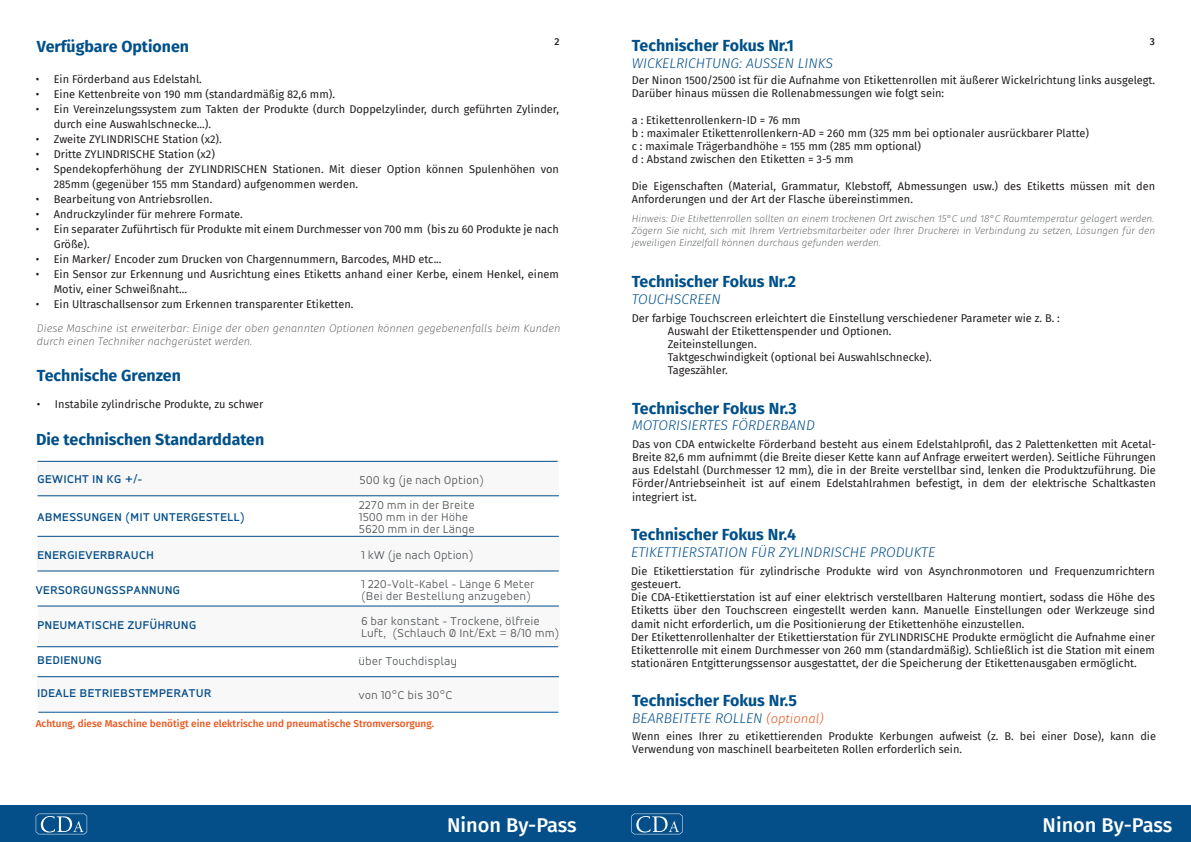
<style>
.page{position:relative;width:1191px;height:842px;background:#fff}
.page>*{position:absolute;margin:0;border:0;box-sizing:border-box;transform-origin:0 0}
.t1{font:500 20px "Fira Sans";color:#fff}
.t2{font:700 16px "Fira Sans";color:#01508a}
.t3{font:italic 300 14px "Fira Sans";color:#01508a}
.t4{font:300 12px/12px "Accord Alt";letter-spacing:.05em;color:#4e5255}
.t5{font:500 12px "Accord Alt";letter-spacing:.05em;color:#044f8b}
.t6{font:11px/13.2px "Fira Sans";color:#231f20}
.t7{font:italic 200 11px/13.2px "Fira Sans";color:#4f5252}
.t8{font:italic 200 10px/12px "Fira Sans";color:#4f5252;text-align:justify}
.t9{font:500 10px "Fira Sans";color:#e9551c}
.t10{font:500 10px "Fira Sans";color:#231f20}
.s1{font-size:13px;color:#e9551c}
</style>
<div class="page">
<div style="left:0;top:806px;width:595px;height:36px;background:#044f8a"></div>
<div style="left:595px;top:806px;width:596px;height:36px;background:#044f8a"></div>
<svg style="left:36px;top:814px;width:51px;height:20px"></svg>
<svg style="left:631px;top:814px;width:51px;height:20px"></svg>
<hr style="left:38px;top:495px;width:521px;height:1px;background:#044f8b">
<hr style="left:37px;top:571px;width:522px;height:1px;background:#044f8b">
<hr style="left:37px;top:646px;width:521px;height:1px;background:#044f8b">
<hr style="left:37px;top:536px;width:522px;height:1px;background:#044f8b">
<hr style="left:37px;top:606px;width:522px;height:1px;background:#044f8b">
<div style="left:37px;top:461px;width:521px;height:35px;background:#f8f8f8"></div>
<div style="left:38px;top:606px;width:521px;height:41px;background:#f8f8f8"></div>
<div style="left:38px;top:536px;width:522px;height:35px;background:#f8f8f8"></div>
<div style="left:38px;top:676px;width:521px;height:35px;background:#f8f8f8"></div>
<hr style="left:38px;top:712px;width:520px;height:1px;background:#044f8b">
<h2 class="t2" style="left:37px;top:35px;width:154px">Verfügbare Optionen</h2>
<h2 class="t2" style="left:632px;top:34px;width:163px">Technischer Fokus Nr.1</h2>
<p class="t3" style="left:632px;top:53px;width:202px">WICKELRICHTUNG: AUSSEN LINKS</p>
<p class="t10" style="left:554px;top:35px;width:7px">2</p>
<p class="t10" style="left:1149px;top:35px;width:7px">3</p>
<p class="t6" style="left:36px;top:73px;width:168px">• Ein Förderband aus Edelstahl.</p>
<p class="t6" style="left:36px;top:88px;width:301px">• Eine Kettenbreite von 190 mm (standardmäßig 82,6 mm).</p>
<p class="t6" style="left:54px;top:102px;width:507px;line-height:15px;text-indent:-18px">• Ein Vereinzelungssystem zum Takten der Produkte (durch Doppelzylinder, durch geführten Zylinder, durch eine Auswahlschnecke...).</p>
<p class="t6" style="left:36px;top:133px;width:188px">• Zweite ZYLINDRISCHE Station (x2).</p>
<p class="t6" style="left:36px;top:148px;width:181px">• Dritte ZYLINDRISCHE Station (x2)</p>
<p class="t6" style="left:54px;top:162px;width:507px;line-height:15px;text-indent:-18px">• Spendekopferhöhung der ZYLINDRISCHEN Stationen. Mit dieser Option können Spulenhöhen von<br>285mm (gegenüber 155 mm Standard) aufgenommen werden.</p>
<p class="t6" style="left:36px;top:193px;width:178px">• Bearbeitung von Antriebsrollen.</p>
<p class="t6" style="left:36px;top:208px;width:208px">• Andruckzylinder für mehrere Formate.</p>
<p class="t6" style="left:54px;top:222px;width:507px;line-height:15px;text-indent:-18px">• Ein separater Zuführtisch für Produkte mit einem Durchmesser von 700 mm (bis zu 60 Produkte je nach<br>Größe).</p>
<p class="t6" style="left:36px;top:253px;width:407px">• Ein Marker/ Encoder zum Drucken von Chargennummern, Barcodes, MHD etc...</p>
<p class="t6" style="left:54px;top:267px;width:507px;line-height:15px;text-indent:-18px">• Ein Sensor zur Erkennung und Ausrichtung eines Etiketts anhand einer Kerbe, einem Henkel, einem<br>Motiv, einer Schweißnaht...</p>
<p class="t6" style="left:36px;top:298px;width:319px">• Ein Ultraschallsensor zum Erkennen transparenter Etiketten.</p>
<p class="t7" style="left:37px;top:322px;width:525px">Diese Maschine ist erweiterbar: Einige der oben genannten Optionen können gegebenenfalls beim Kunden durch einen Techniker nachgerüstet werden.</p>
<h2 class="t2" style="left:37px;top:364px;width:145px">Technische Grenzen</h2>
<p class="t6" style="left:37px;top:398px;width:228px">• Instabile zylindrische Produkte, zu schwer</p>
<h2 class="t2" style="left:36px;top:428px;width:230px">Die technischen Standarddaten</h2>
<p class="t5" style="left:37px;top:473px;width:106px">GEWICHT IN KG +/-</p>
<p class="t4" style="left:360px;top:475px;width:125px">500 kg (je nach Option)</p>
<p class="t5" style="left:38px;top:511px;width:209px">ABMESSUNGEN (MIT UNTERGESTELL)</p>
<p class="t4" style="left:359px;top:500px;width:117px">2270 mm in der Breite<br>1500 mm in der Höhe<br>5620 mm in der Länge</p>
<p class="t5" style="left:37px;top:548px;width:118px">ENERGIEVERBRAUCH</p>
<p class="t5" style="left:36px;top:583px;width:146px">VERSORGUNGSSPANNUNG</p>
<p class="t4" style="left:361px;top:550px;width:113px">1 kW (je nach Option)</p>
<p class="t4" style="left:361px;top:579px;width:174px">1 220-Volt-Kabel - Länge 6 Meter (Bei der Bestellung anzugeben)</p>
<p class="t5" style="left:37px;top:618px;width:160px">PNEUMATISCHE ZUFÜHRUNG</p>
<p class="t4" style="left:361px;top:615px;width:199px">6 bar konstant - Trockene, ölfreie<br>Luft, (Schlauch Ø Int/Ext = 8/10 mm)</p>
<p class="t5" style="left:38px;top:654px;width:65px">BEDIENUNG</p>
<p class="t4" style="left:359px;top:656px;width:100px">über Touchdisplay</p>
<p class="t5" style="left:37px;top:687px;width:175px">IDEALE BETRIEBSTEMPERATUR</p>
<p class="t4" style="left:359px;top:690px;width:95px">von 10°C bis 30°C</p>
<p class="t9" style="left:36px;top:716px;width:400px">Achtung, diese Maschine benötigt eine elektrische und pneumatische Stromversorgung.</p>
<p class="t6" style="left:632px;top:74px;width:525px">Der Ninon 1500/2500 ist für die Aufnahme von Etikettenrollen mit äußerer Wickelrichtung links ausgelegt.<br>Darüber hinaus müssen die Rollenabmessungen wie folgt sein:</p>
<p class="t6" style="left:632px;top:113px;width:459px">a : Etikettenrollenkern-ID = 76 mm<br>b : maximaler Etikettenrollenkern-AD = 260 mm (325 mm bei optionaler ausrückbarer Platte) c : maximale Trägerbandhöhe = 155 mm (285 mm optional)<br>d : Abstand zwischen den Etiketten = 3-5 mm</p>
<p class="t6" style="left:632px;top:179px;width:525px">Die Eigenschaften (Material, Grammatur, Klebstoff, Abmessungen usw.) des Etiketts müssen mit den<br>Anforderungen und der Art der Flasche übereinstimmen.</p>
<p class="t8" style="left:632px;top:212px;width:525px">Hinweis: Die Etikettenrollen sollten an einem trockenen Ort zwischen 15°C und 18°C Raumtemperatur gelagert werden.<br>Zögern Sie nicht, sich mit Ihrem Vertriebsmitarbeiter oder Ihrer Druckerei in Verbindung zu setzen, Lösungen für den jeweiligen Einzelfall können durchaus gefunden werden.</p>
<h2 class="t2" style="left:632px;top:271px;width:166px">Technischer Fokus Nr.2</h2>
<p class="t3" style="left:632px;top:289px;width:91px">TOUCHSCREEN</p>
<p class="t6" style="left:668px;top:311px;width:394px;text-indent:-36px">Der farbige Touchscreen erleichtert die Einstellung verschiedener Parameter wie z. B. :<br>Auswahl der Etikettenspender und Optionen.<br>Zeiteinstellungen.<br>Taktgeschwindigkeit (optional bei Auswahlschnecke).<br>Tageszähler.</p>
<h2 class="t2" style="left:632px;top:397px;width:166px">Technischer Fokus Nr.3</h2>
<p class="t3" style="left:632px;top:416px;width:184px">MOTORISIERTES FÖRDERBAND</p>
<p class="t6" style="left:632px;top:437px;width:525px;text-align:justify">Das von CDA entwickelte Förderband besteht aus einem Edelstahlprofil, das 2 Palettenketten mit Acetal-Breite 82,6 mm aufnimmt (die Breite dieser Kette kann auf Anfrage erweitert werden). Seitliche Führungen aus Edelstahl (Durchmesser 12 mm), die in der Breite verstellbar sind, lenken die Produktzuführung. Die Förder/Antriebseinheit ist auf einem Edelstahlrahmen befestigt, in dem der elektrische Schaltkasten integriert ist.</p>
<h2 class="t2" style="left:631px;top:523px;width:166px">Technischer Fokus Nr.4</h2>
<p class="t3" style="left:631px;top:542px;width:306px">ETIKETTIERSTATION FÜR ZYLINDRISCHE PRODUKTE</p>
<p class="t6" style="left:631px;top:564px;width:525px">Die Etikettierstation für zylindrische Produkte wird von Asynchronmotoren und Frequenzumrichtern gesteuert.<br>Die CDA-Etikettierstation ist auf einer elektrisch verstellbaren Halterung montiert, sodass die Höhe des Etiketts über den Touchscreen eingestellt werden kann. Manuelle Einstellungen oder Werkzeuge sind damit nicht erforderlich, um die Positionierung der Etikettenhöhe einzustellen.<br>Der Etikettenrollenhalter der Etikettierstation für ZYLINDRISCHE Produkte ermöglicht die Aufnahme einer Etikettenrolle mit einem Durchmesser von 260 mm (standardmäßig). Schließlich ist die Station mit einem stationären Entgitterungssensor ausgestattet, der die Speicherung der Etikettenausgaben ermöglicht.</p>
<h2 class="t2" style="left:632px;top:689px;width:166px">Technischer Fokus Nr.5</h2>
<p class="t3" style="left:632px;top:708px;width:193px">BEARBEITETE ROLLEN <span class="s1">(optional)</span></p>
<p class="t6" style="left:632px;top:730px;width:525px">Wenn eines Ihrer zu etikettierenden Produkte Kerbungen aufweist (z. B. bei einer Dose), kann die<br>Verwendung von maschinell bearbeiteten Rollen erforderlich sein.</p>
<h1 class="t1" style="left:447px;top:811px;width:131px">Ninon By-Pass</h1>
<h1 class="t1" style="left:1042px;top:811px;width:131px">Ninon By-Pass</h1>
</div>
